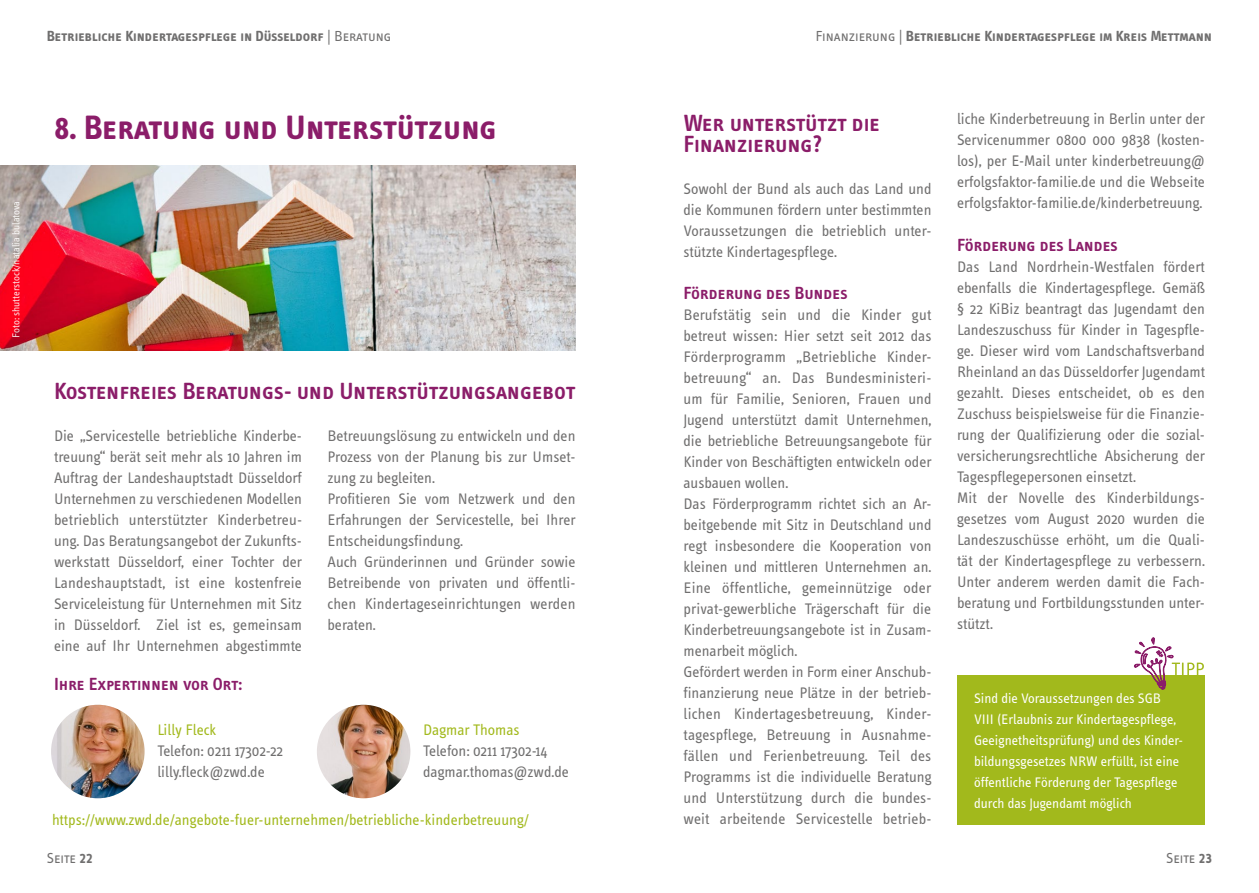
<style>
.page{position:relative;width:1259px;height:893px;background:#fff}
.page>*{position:absolute;margin:0;border:0;box-sizing:border-box;transform-origin:0 0}
.t1{font:34.5px "Info Text Bold Caps";color:#8b1d69}
.t2{font:24px/21.1px "Info Text Semi Bold Caps";color:#8b1d69}
.t3{font:18px "Info Text Semi Bold Caps";color:#8b1d69}
.t4{font:15.75px/21px "Info Text";color:#706f6f}
.t5{font:15.75px "Info Text";color:#a2b91c}
.t6{font:15px "Info Text Bold Caps";color:#706f6f}
.t7{font:15px "Info Text Normal Caps";color:#706f6f}
.t8{font:14.25px/21px "Info Text";color:#fff}
.t9{font:10.5px "Info Text";color:#fff}
.s1{font-family:"Info Text Normal Caps"}
.s2{font-family:"Info Text Bold Caps"}
</style>
<div class="page">
<div style="left:957px;top:675px;width:248px;height:150px;background:#a2b91c"></div>
<svg style="left:1134px;top:637px;width:70px;height:53px"></svg>
<img style="left:0;top:166px;width:575px;height:185px">
<img style="left:51px;top:705px;width:94px;height:93px;border-radius:47px">
<img style="left:317px;top:705px;width:93px;height:93px;border-radius:47px">
<p class="t6" style="left:47px;top:28px;width:346px">Betriebliche Kindertagespflege in Düsseldorf <span class="s1">| Beratung</span></p>
<p class="t6" style="left:815px;top:28px;width:398px"><span class="s1">Finanzierung |</span> Betriebliche Kindertagespflege im Kreis Mettmann</p>
<p class="t9" style="left:10px;top:338px;width:138px;rotate:-90deg">Foto: shutterstock/natalia bulatova</p>
<h1 class="t1" style="left:54px;top:108px;width:445px">8. Beratung und Unterstützung</h1>
<h2 class="t2" style="left:54px;top:381px;width:523px">Kostenfreies Beratungs- und Unterstützungsangebot</h2>
<p class="t4" style="left:54px;top:426px;width:250px;text-align:justify">Die „Servicestelle betriebliche Kinderbe&shy;treuung“ berät seit mehr als 10 Jahren im Auftrag der Landeshauptstadt Düsseldorf Unternehmen zu verschiedenen Modellen betrieblich unterstützter Kinderbetreu&shy;ung. Das Beratungsangebot der Zukunfts&shy;werkstatt Düsseldorf, einer Tochter der Landeshauptstadt, ist eine kostenfreie Serviceleistung für Unternehmen mit Sitz in Düsseldorf. Ziel ist es, gemeinsam eine auf Ihr Unternehmen abgestimmte</p>
<p class="t4" style="left:327px;top:426px;width:250px">Betreuungslösung zu entwickeln und den<br>Prozess von der Planung bis zur Umset&shy;zung zu begleiten.<br>Profitieren Sie vom Netzwerk und den<br>Erfahrungen der Servicestelle, bei Ihrer<br>Entscheidungsfindung.<br>Auch Gründerinnen und Gründer sowie<br>Betreibende von privaten und öffentli&shy;chen Kindertageseinrichtungen werden beraten.</p>
<p class="t3" style="left:54px;top:674px;width:189px">Ihre Expertinnen vor Ort:</p>
<p class="t5" style="left:157px;top:721px;width:60px">Lilly Fleck</p>
<p class="t4" style="left:157px;top:741px;width:128px">Telefon: 0211 17302-22 lilly.fleck@zwd.de</p>
<p class="t5" style="left:423px;top:721px;width:98px">Dagmar Thomas</p>
<p class="t4" style="left:423px;top:741px;width:147px">Telefon: 0211 17302-14 dagmar.thomas@zwd.de</p>
<p class="t5" style="left:52px;top:811px;width:478px">https://www.zwd.de/angebote-fuer-unternehmen/betriebliche-kinderbetreuung/</p>
<h2 class="t2" style="left:683px;top:112px;width:198px">Wer unterstützt die<br>Finanzierung?</h2>
<p class="t4" style="left:683px;top:178px;width:249px;text-align:justify">Sowohl der Bund als auch das Land und die Kommunen fördern unter bestimmten Voraussetzungen die betrieblich unter&shy;stützte Kindertagespflege.</p>
<p class="t3" style="left:683px;top:283px;width:166px">Förderung des Bundes</p>
<p class="t4" style="left:683px;top:305px;width:249px">Berufstätig sein und die Kinder gut betreut wissen: Hier setzt seit 2012 das Förderprogramm „Betriebliche Kinder&shy;betreuung“ an. Das Bundesministeri&shy;um für Familie, Senioren, Frauen und Jugend unterstützt damit Unternehmen, die betriebliche Betreuungsangebote für Kinder von Beschäftigten entwickeln oder ausbauen wollen.<br>Das Förderprogramm richtet sich an Ar&shy;beitgebende mit Sitz in Deutschland und regt insbesondere die Kooperation von kleinen und mittleren Unternehmen an.<br>Eine öffentliche, gemeinnützige oder privat-gewerbliche Trägerschaft für die Kinderbetreuungsangebote ist in Zusam&shy;menarbeit möglich.<br>Gefördert werden in Form einer Anschub&shy;finanzierung neue Plätze in der betrieb&shy;lichen Kindertagesbetreuung, Kinder&shy;tagespflege, Betreuung in Ausnahme&shy;fällen und Ferienbetreuung. Teil des Programms ist die individuelle Beratung und Unterstützung durch die bundes&shy;weit arbeitende Servicestelle betrieb-</p>
<p class="t4" style="left:957px;top:109px;width:249px;text-align:justify">liche Kinderbetreuung in Berlin unter der Servicenummer 0800 000 9838 (kosten&shy;los), per E-Mail unter kinderbetreuung@ erfolgsfaktor-familie.de und die Webseite erfolgsfaktor-familie.de/kinderbetreuung.</p>
<p class="t3" style="left:957px;top:235px;width:163px">Förderung des Landes</p>
<p class="t4" style="left:957px;top:256px;width:249px">Das Land Nordrhein-Westfalen fördert ebenfalls die Kindertagespflege. Gemäß § 22 KiBiz beantragt das Jugendamt den Landeszuschuss für Kinder in Tagespfle&shy;ge. Dieser wird vom Landschaftsverband Rheinland an das Düsseldorfer Jugendamt gezahlt. Dieses entscheidet, ob es den Zuschuss beispielsweise für die Finanzie&shy;rung der Qualifizierung oder die sozial&shy;versicherungsrechtliche Absicherung der Tagespflegepersonen einsetzt.<br>Mit der Novelle des Kinderbildungs&shy;gesetzes vom August 2020 wurden die Landeszuschüsse erhöht, um die Quali&shy;tät der Kindertagespflege zu verbessern.<br>Unter anderem werden damit die Fach&shy;beratung und Fortbildungsstunden unter&shy;stützt.</p>
<p class="t8" style="left:974px;top:688px;width:211px">Sind die Voraussetzungen des SGB VIII (Erlaubnis zur Kindertagespflege, Geeignetheitsprüfung) und des Kinder&shy;bildungsgesetzes NRW erfüllt, ist eine öffentliche Förderung der Tagespflege durch das Jugendamt möglich</p>
<p class="t7" style="left:47px;top:850px;width:48px">Seite <span class="s2">22</span></p>
<p class="t7" style="left:1166px;top:850px;width:48px">Seite <span class="s2">23</span></p>
</div>
